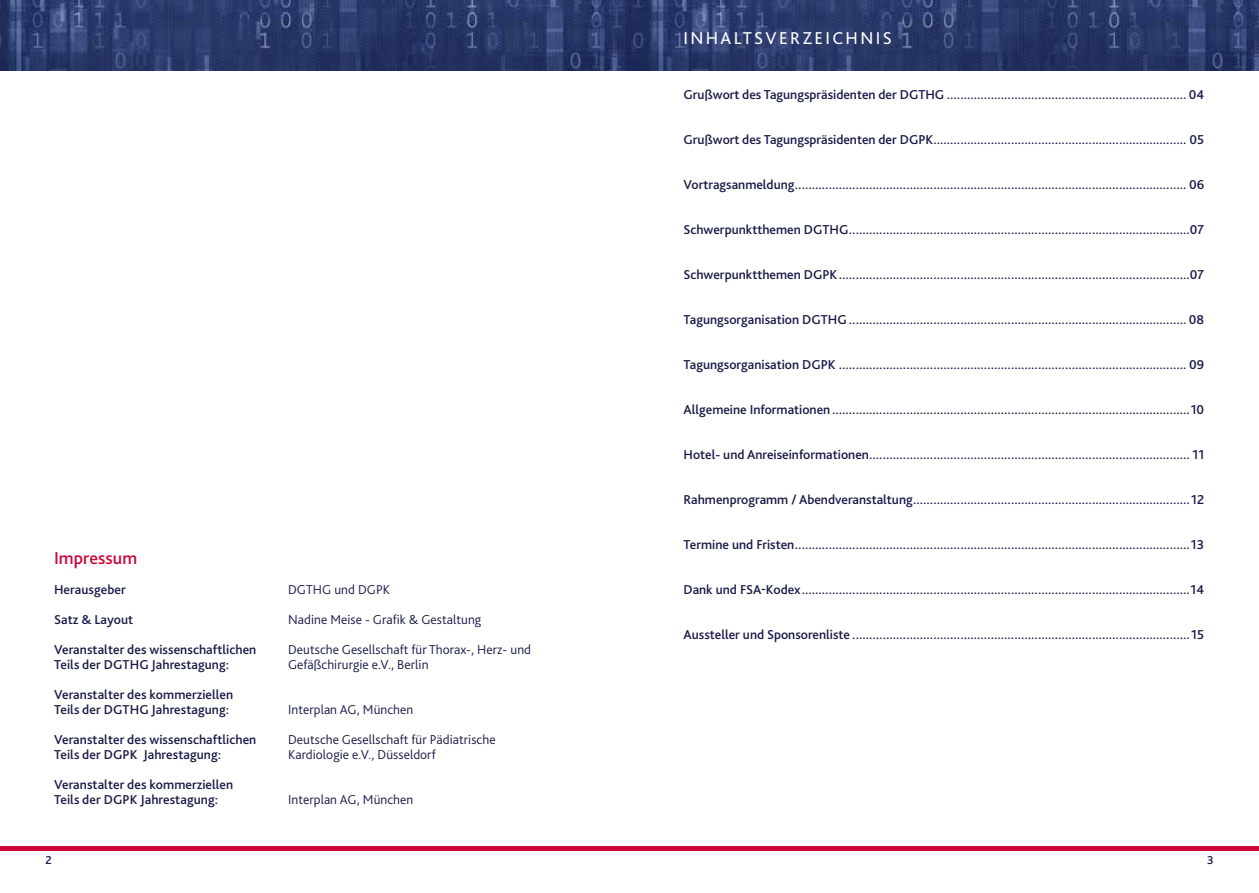
<style>
.page{position:relative;width:1259px;height:893px;background:#fff}
.page>*{position:absolute;margin:0;border:0;box-sizing:border-box;transform-origin:0 0}
.t1{font:18px "Bliss Pro";letter-spacing:.13em;color:#fff}
.t2{font:500 18px "Bliss Pro";letter-spacing:.005em;color:#cc0839}
.t3{font:500 13.5px/15px "Bliss Pro";color:#171947}
.t4{font:300 13.5px "Bliss Pro";letter-spacing:.005em;color:#171947}
.t5{font:500 12px "Bliss Pro";color:#171947}
</style>
<div class="page">
<img style="left:0;top:0;width:1259px;height:70px">
<hr style="left:0;top:846px;width:629px;height:4px;background:#cc0839">
<hr style="left:629px;top:846px;width:630px;height:4px;background:#cc0839">
<h1 class="t2" style="left:54px;top:547px;width:85px">Impressum</h1>
<p class="t3" style="left:54px;top:582px;width:73px">Herausgeber</p>
<p class="t4" style="left:288px;top:581px;width:104px">DGTHG und DGPK</p>
<p class="t3" style="left:54px;top:612px;width:81px">Satz &amp; Layout</p>
<p class="t4" style="left:288px;top:611px;width:195px">Nadine Meise - Grafik &amp; Gestaltung</p>
<p class="t3" style="left:54px;top:642px;width:204px">Veranstalter des wissenschaftlichen</p>
<p class="t4" style="left:288px;top:641px;width:244px">Deutsche Gesellschaft für Thorax-, Herz- und</p>
<p class="t3" style="left:54px;top:657px;width:177px">Teils der DGTHG Jahrestagung:</p>
<p class="t4" style="left:288px;top:656px;width:142px">Gefäßchirurgie e.V., Berlin</p>
<p class="t3" style="left:54px;top:687px;width:181px">Veranstalter des kommerziellen<br>Teils der DGTHG Jahrestagung:</p>
<p class="t4" style="left:288px;top:701px;width:127px">Interplan AG, München</p>
<p class="t3" style="left:54px;top:732px;width:204px">Veranstalter des wissenschaftlichen</p>
<p class="t4" style="left:288px;top:731px;width:209px">Deutsche Gesellschaft für Pädiatrische</p>
<p class="t3" style="left:54px;top:747px;width:169px">Teils der DGPK Jahrestagung:</p>
<p class="t4" style="left:288px;top:746px;width:149px">Kardiologie e.V., Düsseldorf</p>
<p class="t3" style="left:54px;top:777px;width:181px">Veranstalter des kommerziellen<br>Teils der DGPK Jahrestagung:</p>
<p class="t4" style="left:288px;top:791px;width:127px">Interplan AG, München</p>
<h1 class="t1" style="left:683px;top:27px;width:210px">INHALTSVERZEICHNIS</h1>
<p class="t3" style="left:683px;top:87px;width:522px">Grußwort des Tagungspräsidenten der DGTHG ....................................................................... 04</p>
<p class="t3" style="left:683px;top:132px;width:522px">Grußwort des Tagungspräsidenten der DGPK........................................................................... 05</p>
<p class="t3" style="left:683px;top:177px;width:522px">Vortragsanmeldung.................................................................................................................... 06</p>
<p class="t3" style="left:683px;top:222px;width:522px">Schwerpunktthemen DGTHG.....................................................................................................07</p>
<p class="t3" style="left:683px;top:267px;width:522px">Schwerpunktthemen DGPK........................................................................................................07</p>
<p class="t3" style="left:683px;top:312px;width:522px">Tagungsorganisation DGTHG .................................................................................................... 08</p>
<p class="t3" style="left:683px;top:357px;width:522px">Tagungsorganisation DGPK ....................................................................................................... 09</p>
<p class="t3" style="left:683px;top:402px;width:522px">Allgemeine Informationen..........................................................................................................10</p>
<p class="t3" style="left:683px;top:447px;width:522px">Hotel- und Anreiseinformationen............................................................................................... 11</p>
<p class="t3" style="left:683px;top:492px;width:522px">Rahmenprogramm / Abendveranstaltung..................................................................................12</p>
<p class="t3" style="left:683px;top:537px;width:522px">Termine und Fristen.....................................................................................................................13</p>
<p class="t3" style="left:683px;top:582px;width:522px">Dank und FSA-Kodex...................................................................................................................14</p>
<p class="t3" style="left:683px;top:627px;width:522px">Aussteller und Sponsorenliste ....................................................................................................15</p>
<p class="t5" style="left:46px;top:853px;width:8px">2</p>
<p class="t5" style="left:1207px;top:853px;width:8px">3</p>
</div>
